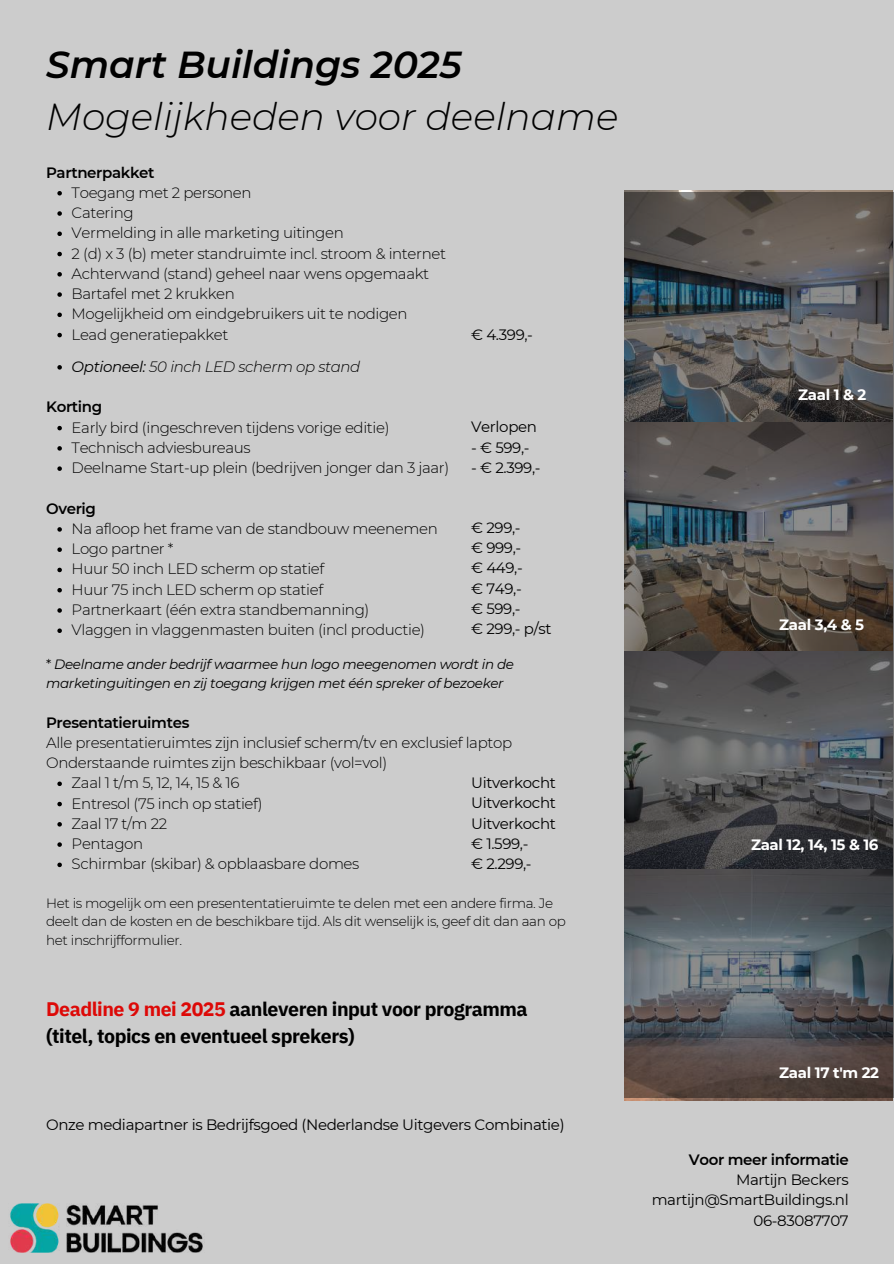
<style>
.page{position:relative;width:894px;height:1264px;background:#fff}
.page>*{position:absolute;margin:0;border:0;box-sizing:border-box;transform-origin:0 0}
.t1{font:italic 300 37.5px "Montserrat";color:#000}
.t2{font:italic 600 37.5px "Montserrat";color:#000}
.t3{font:700 19.5px/27px "IBM Plex Sans";letter-spacing:-.025em;color:#000}
.t4{font:300 15px/20.2px "Montserrat";letter-spacing:-.025em;color:#000}
.t5{font:15px/20.2px "Montserrat";letter-spacing:-.025em;color:#000}
.t6{font:600 15px "Montserrat";letter-spacing:-.025em;color:#000}
.t7{font:700 15px "Montserrat";letter-spacing:-.025em;color:#fff}
.t8{font:italic 300 15px "Montserrat";letter-spacing:-.025em;color:#000}
.t9{font:300 13.5px/18.8px "Montserrat";letter-spacing:-.025em;color:#000}
.t10{font:italic 13.5px/18.8px "Montserrat";letter-spacing:-.025em;color:#000}
.s1{font-weight:400}
.s2{font-style:normal}
.s3{color:#dd0907}
</style>
<div class="page">
<div style="left:0;top:0;width:893px;height:1263px;background:#ccc"></div>
<svg style="left:57px;top:191px;width:5px;height:4px"></svg>
<svg style="left:57px;top:211px;width:5px;height:5px"></svg>
<svg style="left:57px;top:231px;width:5px;height:5px"></svg>
<svg style="left:57px;top:252px;width:5px;height:4px"></svg>
<svg style="left:57px;top:272px;width:5px;height:4px"></svg>
<svg style="left:57px;top:292px;width:5px;height:5px"></svg>
<svg style="left:57px;top:312px;width:5px;height:5px"></svg>
<svg style="left:57px;top:333px;width:5px;height:4px"></svg>
<svg style="left:57px;top:365px;width:5px;height:4px"></svg>
<svg style="left:57px;top:426px;width:5px;height:4px"></svg>
<svg style="left:57px;top:446px;width:5px;height:4px"></svg>
<svg style="left:57px;top:466px;width:5px;height:5px"></svg>
<svg style="left:57px;top:527px;width:5px;height:4px"></svg>
<svg style="left:57px;top:547px;width:5px;height:5px"></svg>
<svg style="left:57px;top:567px;width:5px;height:5px"></svg>
<svg style="left:57px;top:588px;width:5px;height:4px"></svg>
<svg style="left:57px;top:608px;width:5px;height:4px"></svg>
<svg style="left:57px;top:628px;width:5px;height:5px"></svg>
<svg style="left:57px;top:781px;width:5px;height:5px"></svg>
<svg style="left:57px;top:801px;width:5px;height:5px"></svg>
<svg style="left:57px;top:822px;width:5px;height:4px"></svg>
<svg style="left:57px;top:842px;width:5px;height:4px"></svg>
<svg style="left:57px;top:862px;width:5px;height:5px"></svg>
<img style="left:10px;top:1203px;width:193px;height:48px">
<img style="left:624px;top:192px;width:269px;height:905px">
<h1 class="t2" style="left:46px;top:42px;width:417px">Smart Buildings 2025</h1>
<h1 class="t1" style="left:46px;top:94px;width:573px">Mogelijkheden voor deelname</h1>
<p class="t6" style="left:46px;top:163px;width:110px">Partnerpakket</p>
<p class="t4" style="left:72px;top:182px;width:376px">Toegang met 2 personen<br>Catering<br>Vermelding in alle marketing uitingen<br>2 (d) x 3 (b) meter standruimte incl. stroom &amp; internet<br>Achterwand (stand) geheel naar wens opgemaakt<br>Bartafel met 2 krukken<br>Mogelijkheid om eindgebruikers uit te nodigen<br>Lead generatiepakket</p>
<p class="t8" style="left:72px;top:357px;width:290px"><span class="s1">Optioneel:</span> 50 inch LED scherm op stand</p>
<p class="t6" style="left:46px;top:398px;width:58px">Korting</p>
<p class="t4" style="left:72px;top:417px;width:379px">Early bird (ingeschreven tijdens vorige editie)<br>Technisch adviesbureaus<br>Deelname Start-up plein (bedrijven jonger dan 3 jaar)</p>
<p class="t6" style="left:46px;top:499px;width:51px">Overig</p>
<p class="t4" style="left:72px;top:518px;width:367px">Na afloop het frame van de standbouw meenemen Logo partner *<br>Huur 50 inch LED scherm op statief<br>Huur 75 inch LED scherm op statief<br>Partnerkaart (één extra standbemanning)<br>Vlaggen in vlaggenmasten buiten (incl productie)</p>
<p class="t10" style="left:46px;top:654px;width:469px"><span class="s2">*</span> Deelname ander bedrijf waarmee hun logo meegenomen wordt in de marketinguitingen en zij toegang krijgen met één spreker of bezoeker</p>
<p class="t6" style="left:46px;top:713px;width:145px">Presentatieruimtes</p>
<p class="t4" style="left:46px;top:732px;width:467px">Alle presentatieruimtes zijn inclusief scherm/tv en exclusief laptop</p>
<p class="t4" style="left:46px;top:752px;width:342px">Onderstaande ruimtes zijn beschikbaar (vol=vol)</p>
<p class="t4" style="left:72px;top:772px;width:169px">Zaal 1 t/m 5, 12, 14, 15 &amp; 16</p>
<p class="t4" style="left:72px;top:793px;width:192px">Entresol (75 inch op statief)</p>
<p class="t4" style="left:72px;top:813px;width:97px">Zaal 17 t/m 22</p>
<p class="t4" style="left:72px;top:833px;width:73px">Pentagon</p>
<p class="t4" style="left:72px;top:853px;width:289px">Schirmbar (skibar) &amp; opblaasbare domes</p>
<p class="t9" style="left:46px;top:893px;width:521px">Het is mogelijk om een presententatieruimte te delen met een andere firma. Je deelt dan de kosten en de beschikbare tijd. Als dit wenselijk is, geef dit dan aan op het inschrijfformulier.</p>
<p class="t5" style="left:471px;top:325px;width:63px">€ 4.399,-</p>
<p class="t5" style="left:471px;top:417px;width:67px">Verlopen</p>
<p class="t5" style="left:471px;top:437px;width:60px">- € 599,-</p>
<p class="t5" style="left:471px;top:457px;width:71px">- € 2.399,-</p>
<p class="t5" style="left:471px;top:517px;width:82px">€ 299,-<br>€ 999,-<br>€ 449,-<br>€ 749,-<br>€ 599,-<br>€ 299,- p/st</p>
<p class="t5" style="left:471px;top:772px;width:86px">Uitverkocht<br>Uitverkocht<br>Uitverkocht € 1.599,-<br>€ 2.299,-</p>
<h2 class="t3" style="left:46px;top:995px;width:483px"><span class="s3">Deadline 9 mei 2025</span> aanleveren input voor programma (titel, topics en eventueel sprekers)</h2>
<p class="t5" style="left:46px;top:1114px;width:520px">Onze mediapartner is Bedrijfsgoed (Nederlandse Uitgevers Combinatie)</p>
<p class="t7" style="left:798px;top:385px;width:70px">Zaal 1 &amp; 2</p>
<p class="t7" style="left:779px;top:615px;width:86px">Zaal 3,4 &amp; 5</p>
<p class="t7" style="left:750px;top:835px;width:129px">Zaal 12, 14, 15 &amp; 16</p>
<p class="t7" style="left:779px;top:1062px;width:101px">Zaal 17 t'm 22</p>
<p class="t6" style="left:688px;top:1150px;width:161px">Voor meer informatie</p>
<p class="t5" style="left:651px;top:1169px;width:198px;text-align:right">Martijn Beckers martijn@SmartBuildings.nl<br>06-83087707</p>
</div>
